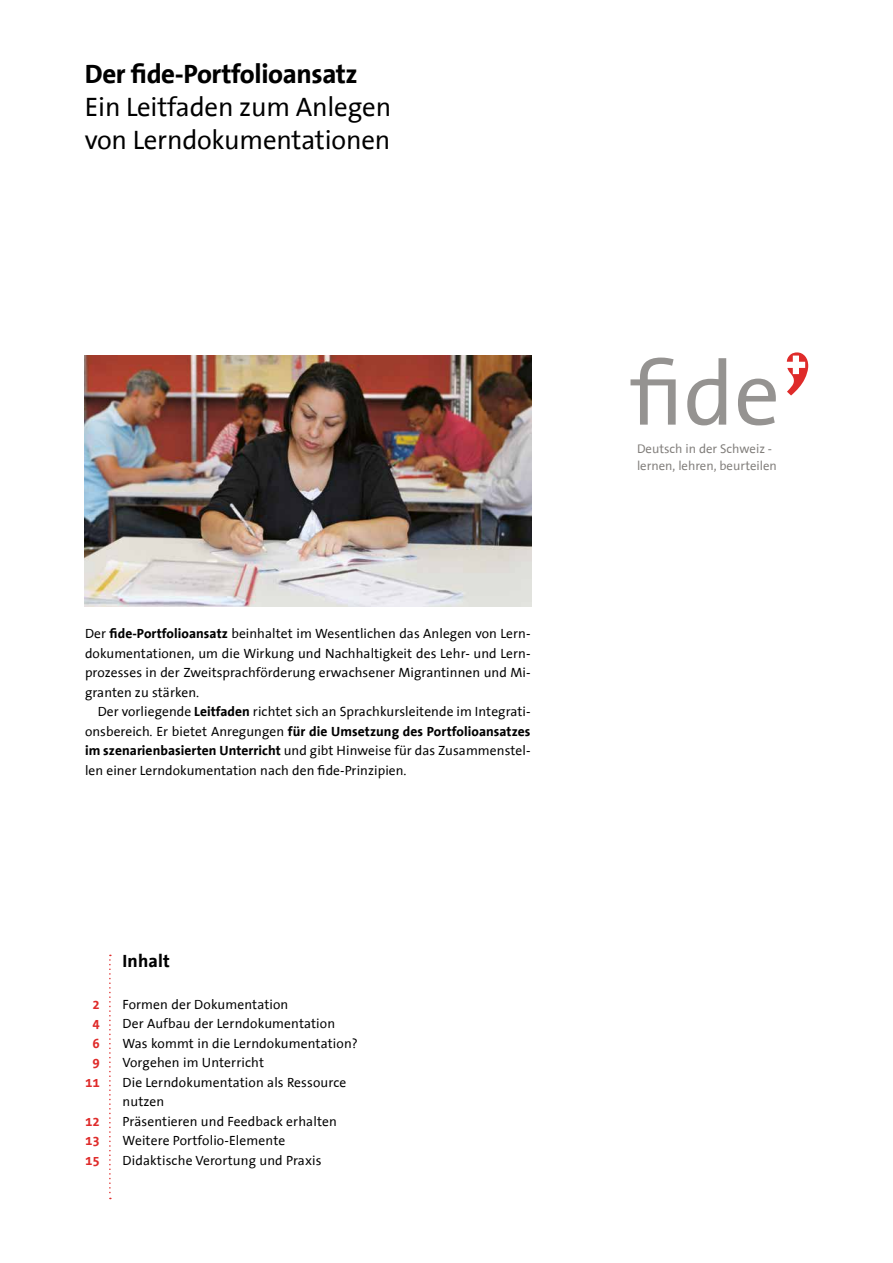
<style>
.page{position:relative;width:893px;height:1263px;background:#fff}
.page>*{position:absolute;margin:0;border:0;box-sizing:border-box;transform-origin:0 0}
.t1{font:27px/33px "The Sans Office";letter-spacing:-.01em;color:#000}
.t2{font:700 27px "The Sans Office";letter-spacing:-.015em;color:#000}
.t3{font:700 18px "The Sans Office";letter-spacing:.01em;color:#000}
.t4{font:13.5px/19.5px "The Sans Office";letter-spacing:.01em;color:#000;text-align:justify}
.t5{font:700 13.5px "The Sans Office";letter-spacing:.01em;color:#df2b2a}
.t6{font:12.75px/16.5px "The Sans Office";color:#817e7b}
.s1{font-weight:700}
</style>
<div class="page">
<img style="left:85px;top:355px;width:446px;height:252px">
<svg style="left:109px;top:955px;width:2px;height:244px"></svg>
<svg style="left:630px;top:358px;width:46px;height:67px"></svg>
<svg style="left:687px;top:358px;width:39px;height:67px"></svg>
<svg style="left:738px;top:379px;width:38px;height:46px"></svg>
<svg style="left:787px;top:352px;width:21px;height:43px"></svg>
<h1 class="t2" style="left:85px;top:60px;width:274px">Der fide-Portfolioansatz</h1>
<h1 class="t1" style="left:85px;top:91px;width:308px">Ein Leitfaden zum Anlegen von Lerndokumentationen</h1>
<p class="t4" style="left:85px;top:624px;width:447px">Der <span class="s1">fide-Portfolioansatz</span> beinhaltet im Wesentlichen das Anlegen von Lern&shy;dokumentationen, um die Wirkung und Nachhaltigkeit des Lehr- und Lern&shy;prozesses in der Zweitsprachförderung erwachsener Migrantinnen und Mi&shy;granten zu stärken.</p>
<p class="t4" style="left:85px;top:702px;width:447px;text-indent:13px">Der vorliegende <span class="s1">Leitfaden</span> richtet sich an Sprachkursleitende im Integrati&shy;onsbereich. Er bietet Anregungen <span class="s1">für die Umsetzung des Portfolioansatzes im szenarienbasierten Unterricht</span> und gibt Hinweise für das Zusammenstel&shy;len einer Lerndokumentation nach den fide-Prinzipien.</p>
<h2 class="t3" style="left:123px;top:952px;width:49px">Inhalt</h2>
<p class="t5" style="left:92px;top:997px;width:9px">2</p>
<p class="t4" style="left:123px;top:995px;width:167px">Formen der Dokumentation</p>
<p class="t5" style="left:92px;top:1017px;width:9px">4</p>
<p class="t4" style="left:123px;top:1014px;width:214px">Der Aufbau der Lerndokumentation</p>
<p class="t5" style="left:92px;top:1036px;width:9px">6</p>
<p class="t4" style="left:123px;top:1034px;width:237px">Was kommt in die Lerndokumentation?</p>
<p class="t5" style="left:92px;top:1056px;width:9px">9</p>
<p class="t4" style="left:123px;top:1053px;width:143px">Vorgehen im Unterricht</p>
<p class="t5" style="left:85px;top:1075px;width:16px">11</p>
<p class="t4" style="left:123px;top:1073px;width:225px">Die Lerndokumentation als Ressource nutzen</p>
<p class="t5" style="left:85px;top:1114px;width:16px">12</p>
<p class="t4" style="left:123px;top:1112px;width:216px">Präsentieren und Feedback erhalten</p>
<p class="t5" style="left:85px;top:1133px;width:16px">13</p>
<p class="t4" style="left:123px;top:1131px;width:164px">Weitere Portfolio-Elemente</p>
<p class="t5" style="left:85px;top:1153px;width:16px">15</p>
<p class="t4" style="left:123px;top:1151px;width:201px">Didaktische Verortung und Praxis</p>
<p class="t6" style="left:637px;top:441px;width:141px">Deutsch in der Schweiz - lernen, lehren, beurteilen</p>
</div>
